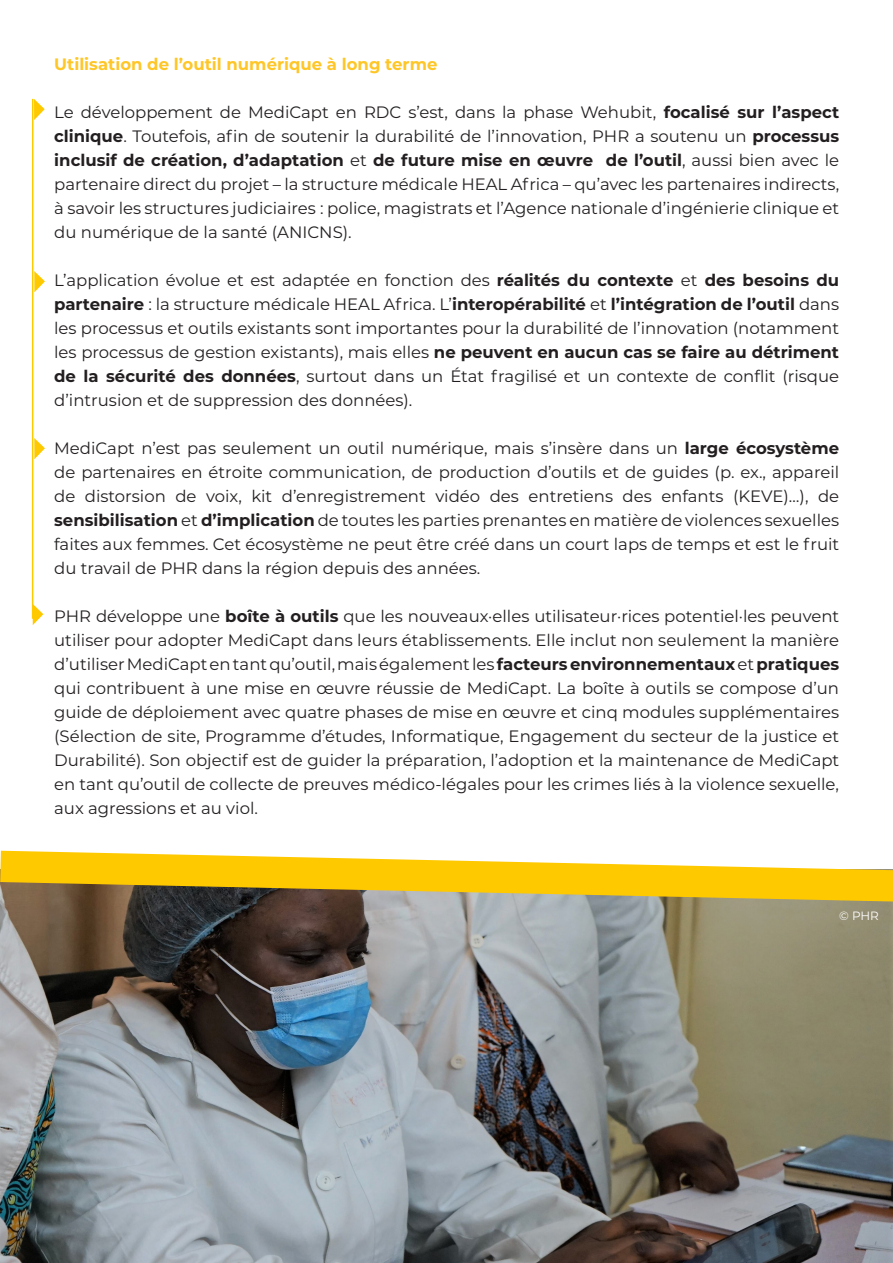
<style>
.page{position:relative;width:893px;height:1263px;background:#fff}
.page>*{position:absolute;margin:0;border:0;box-sizing:border-box;transform-origin:0 0}
.t1{font:16.5px/24px "Montserrat";color:#231f20;text-align:justify}
.t2{font:700 16.5px "Montserrat";color:#fec627}
.t3{font:12px "Montserrat";color:#fff}
.s1{font-weight:700}
</style>
<div class="page">
<svg style="left:34px;top:99px;width:11px;height:21px"></svg>
<hr style="left:32px;top:99px;width:1px;height:520px;background:#ffc900">
<svg style="left:34px;top:271px;width:11px;height:21px"></svg>
<svg style="left:34px;top:438px;width:11px;height:21px"></svg>
<svg style="left:33px;top:604px;width:10px;height:21px"></svg>
<img style="left:0;top:901px;width:893px;height:362px">
<svg style="left:0;top:851px;width:893px;height:50px"></svg>
<p class="t2" style="left:54px;top:52px;width:385px">Utilisation de l’outil numérique à long terme</p>
<p class="t1" style="left:54px;top:100px;width:786px">Le développement de MediCapt en RDC s’est, dans la phase Wehubit, <span class="s1">focalisé sur l’aspect clinique</span>. Toutefois, afin de soutenir la durabilité de l’innovation, PHR a soutenu un <span class="s1">processus inclusif de création, d’adaptation</span> et <span class="s1">de future mise en œuvre de l’outil</span>, aussi bien avec le partenaire direct du projet – la structure médicale HEAL Africa – qu’avec les partenaires indirects, à savoir les structures judiciaires : police, magistrats et l’Agence nationale d’ingénierie clinique et du numérique de la santé (ANICNS).</p>
<p class="t1" style="left:54px;top:268px;width:786px">L’application évolue et est adaptée en fonction des <span class="s1">réalités du contexte</span> et <span class="s1">des besoins du partenaire</span> : la structure médicale HEAL Africa. L’<span class="s1">interopérabilité</span> et <span class="s1">l’intégration de l’outil</span> dans les processus et outils existants sont importantes pour la durabilité de l’innovation (notamment les processus de gestion existants), mais elles <span class="s1">ne peuvent en aucun cas se faire au détriment de la sécurité des données</span>, surtout dans un État fragilisé et un contexte de conflit (risque d’intrusion et de suppression des données).</p>
<p class="t1" style="left:54px;top:436px;width:786px">MediCapt n’est pas seulement un outil numérique, mais s’insère dans un <span class="s1">large écosystème </span>de partenaires en étroite communication, de production d’outils et de guides (p. ex., appareil de distorsion de voix, kit d’enregistrement vidéo des entretiens des enfants (KEVE)…), de <span class="s1">sensibilisation</span> et <span class="s1">d’implication</span> de toutes les parties prenantes en matière de violences sexuelles faites aux femmes. Cet écosystème ne peut être créé dans un court laps de temps et est le fruit du travail de PHR dans la région depuis des années.</p>
<p class="t1" style="left:54px;top:604px;width:787px">PHR développe une <span class="s1">boîte à outils</span> que les nouveaux·elles utilisateur·rices potentiel·les peuvent utiliser pour adopter MediCapt dans leurs établissements. Elle inclut non seulement la manière d’utiliser MediCapt en tant qu’outil, mais également les <span class="s1">facteurs environnementaux</span> et <span class="s1">pratiques </span>qui contribuent à une mise en œuvre réussie de MediCapt. La boîte à outils se compose d’un guide de déploiement avec quatre phases de mise en œuvre et cinq modules supplémentaires (Sélection de site, Programme d’études, Informatique, Engagement du secteur de la justice et Durabilité). Son objectif est de guider la préparation, l’adoption et la maintenance de MediCapt en tant qu’outil de collecte de preuves médico-légales pour les crimes liés à la violence sexuelle, aux agressions et au viol.</p>
<p class="t3" style="left:839px;top:907px;width:41px">© PHR</p>
</div>
